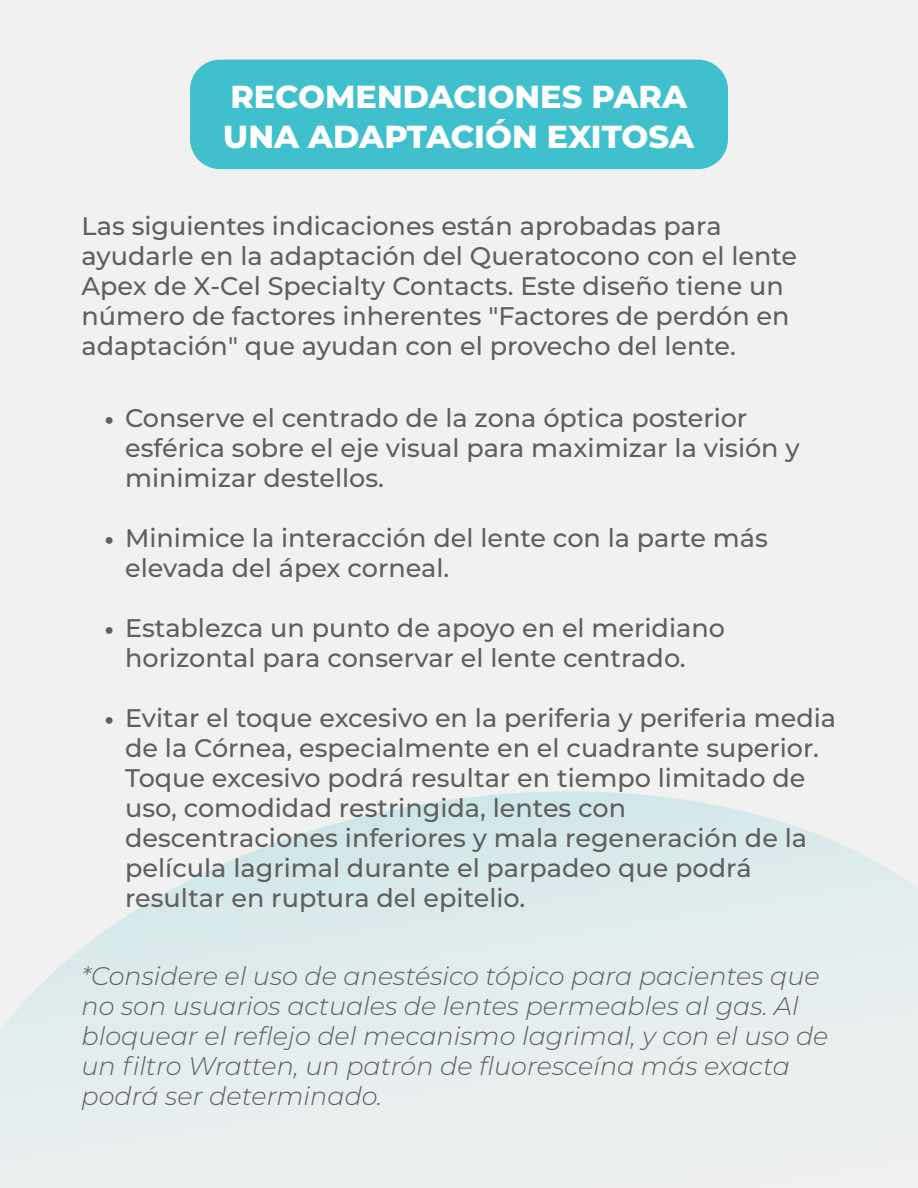
<style>
.page{position:relative;width:918px;height:1188px;background:#f1f1f1}
.page>*{position:absolute;margin:0;border:0;box-sizing:border-box;transform-origin:0 0}
.t1{font:800 31.8px/39.3px "Montserrat";color:#fff}
.t2{font:500 25.5px/30px "Montserrat";color:#5f5f5f}
.t3{font:italic 300 25.5px/30px "Montserrat";color:#5f5f5f}
.s1{font-weight:700;font-size:27px}
</style>
<div class="page">
<svg style="left:0;top:791px;width:918px;height:332px"></svg>
<div style="left:190px;top:60px;width:538px;height:109px;background:#40c0cc;border-radius:30px"></div>
<p class="t1" style="left:223px;top:76px;width:472px">RECOMENDACIONES PARA<br>UNA ADAPTACIÓN EXITOSA</p>
<p class="t2" style="left:82px;top:210px;width:717px">Las siguientes indicaciones están aprobadas para ayudarle en la adaptación del Queratocono con el lente Apex de X-Cel Specialty Contacts. Este diseño tiene un número de factores inherentes "Factores de perdón en adaptación" que ayudan con el provecho del lente.</p>
<p class="t2" style="left:125px;top:402px;width:676px;text-indent:-21px"><span class="s1">•</span> Conserve el centrado de la zona óptica posterior esférica sobre el eje visual para maximizar la visión y minimizar destellos.</p>
<p class="t2" style="left:125px;top:522px;width:644px;text-indent:-21px"><span class="s1">•</span> Minimice la interacción del lente con la parte más elevada del ápex corneal.</p>
<p class="t2" style="left:125px;top:612px;width:601px;text-indent:-21px"><span class="s1">•</span> Establezca un punto de apoyo en el meridiano horizontal para conservar el lente centrado.</p>
<p class="t2" style="left:125px;top:702px;width:713px;text-indent:-21px"><span class="s1">•</span> Evitar el toque excesivo en la periferia y periferia media de la Córnea, especialmente en el cuadrante superior.<br>Toque excesivo podrá resultar en tiempo limitado de uso, comodidad restringida, lentes con descentraciones inferiores y mala regeneración de la película lagrimal durante el parpadeo que podrá resultar en ruptura del epitelio.</p>
<p class="t3" style="left:82px;top:961px;width:748px">*Considere el uso de anestésico tópico para pacientes que no son usuarios actuales de lentes permeables al gas. Al bloquear el reflejo del mecanismo lagrimal, y con el uso de un filtro Wratten, un patrón de fluoresceína más exacta podrá ser determinado.</p>
</div>
